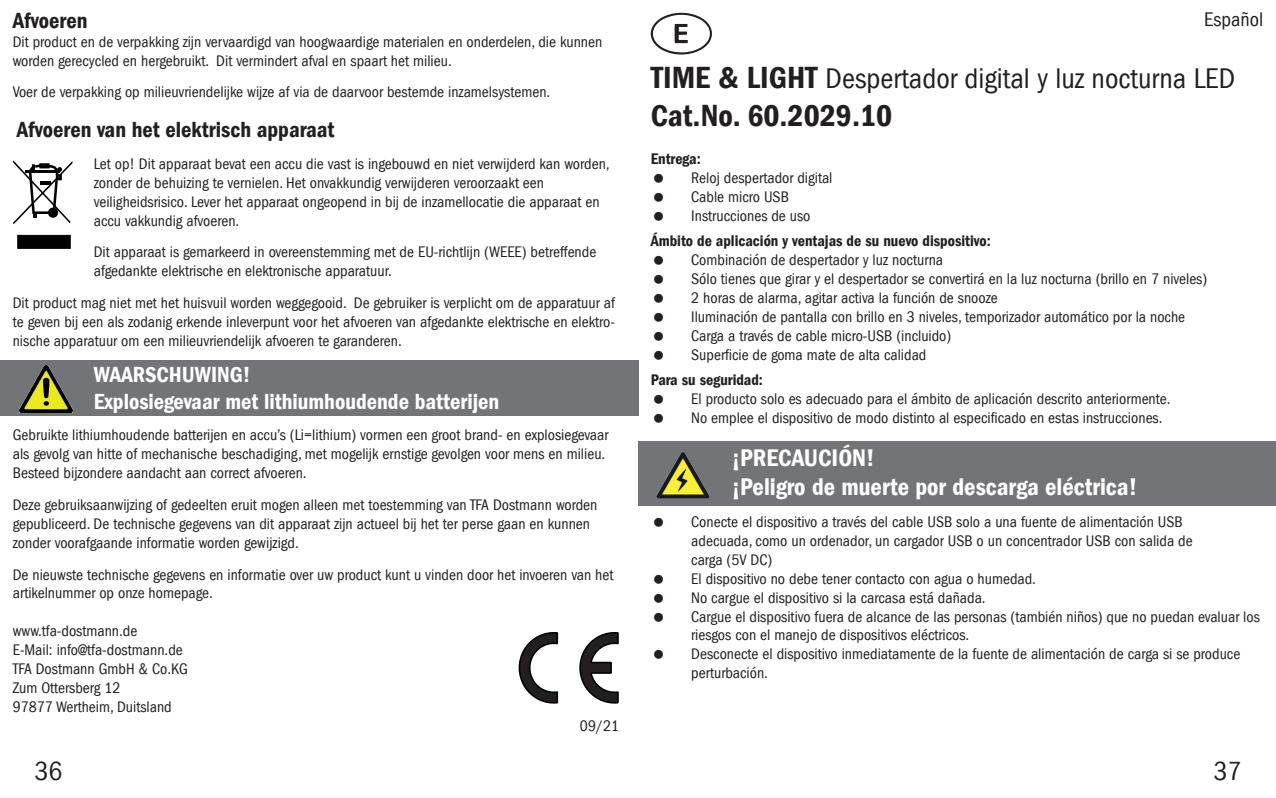
<style>
.page{position:relative;width:1276px;height:798px;background:#fff}
.page>*{position:absolute;margin:0;border:0;box-sizing:border-box;transform-origin:0 0}
.t1{font:600 condensed 31.5px "Franklin Gothic LT";color:#231f20}
.t2{font:condensed 29.25px "Franklin Gothic LT";color:#231f20}
.t3{font:condensed 27px "Franklin Gothic LT";color:#231f20}
.t4{font:600 condensed 24.75px/29.7px "Franklin Gothic LT";color:#fff}
.t5{font:600 condensed 22.5px/27px "Franklin Gothic LT";color:#fff}
.t6{font:600 condensed 22.5px "Franklin Gothic LT";color:#231f20}
.t7{font:condensed 20.25px "Franklin Gothic LT";color:#231f20}
.t8{font:condensed 15.75px/18.9px "Franklin Gothic LT";color:#231f20}
.t9{font:600 condensed 15.75px "Franklin Gothic LT";color:#231f20}
.s1{font-weight:600;font-size:31.5px}
</style>
<div class="page">
<div style="left:0;top:360px;width:638px;height:55px;background:#727477"></div>
<div style="left:18px;top:235px;width:52px;height:13px;background:#000001"></div>
<svg style="left:13px;top:160px;width:59px;height:64px"></svg>
<img style="left:19px;top:365px;width:54px;height:47px">
<svg style="left:518px;top:632px;width:41px;height:72px"></svg>
<svg style="left:579px;top:632px;width:40px;height:72px"></svg>
<div style="left:638px;top:441px;width:638px;height:65px;background:#727477"></div>
<img style="left:656px;top:452px;width:53px;height:47px">
<svg style="left:650px;top:12px;width:62px;height:42px"></svg>
<h3 class="t6" style="left:13px;top:7px;width:76px">Afvoeren</h3>
<p class="t8" style="left:13px;top:32px;width:591px">Dit product en de verpakking zijn vervaardigd van hoogwaardige materialen en onderdelen, die kunnen worden gerecycled en hergebruikt. Dit vermindert afval en spaart het milieu.</p>
<p class="t8" style="left:13px;top:83px;width:539px">Voer de verpakking op milieuvriendelijke wijze af via de daarvoor bestemde inzamelsystemen.</p>
<h3 class="t6" style="left:17px;top:117px;width:319px">Afvoeren van het elektrisch apparaat</h3>
<p class="t8" style="left:94px;top:154px;width:517px">Let op! Dit apparaat bevat een accu die vast is ingebouwd en niet verwijderd kan worden, zonder de behuizing te vernielen. Het onvakkundig verwijderen veroorzaakt een veiligheidsrisico. Lever het apparaat ongeopend in bij de inzamellocatie die apparaat en accu vakkundig afvoeren.</p>
<p class="t8" style="left:94px;top:242px;width:504px">Dit apparaat is gemarkeerd in overeenstemming met de EU-richtlijn (WEEE) betreffende afgedankte elektrische en elektronische apparatuur.</p>
<p class="t8" style="left:13px;top:293px;width:604px;text-align:justify">Dit product mag niet met het huisvuil worden weggegooid. De gebruiker is verplicht om de apparatuur af te geven bij een als zodanig erkende inleverpunt voor het afvoeren van afgedankte elektrische en elektro&shy;nische apparatuur om een milieuvriendelijk afvoeren te garanderen.</p>
<h3 class="t5" style="left:94px;top:361px;width:407px">WAARSCHUWING!<br>Explosiegevaar met lithiumhoudende batterijen</h3>
<p class="t8" style="left:13px;top:426px;width:597px">Gebruikte lithiumhoudende batterijen en accu’s (Li=lithium) vormen een groot brand- en explosiegevaar als gevolg van hitte of mechanische beschadiging, met mogelijk ernstige gevolgen voor mens en milieu.<br>Besteed bijzondere aandacht aan correct afvoeren.</p>
<p class="t8" style="left:13px;top:495px;width:586px">Deze gebruiksaanwijzing of gedeelten eruit mogen alleen met toestemming van TFA Dostmann worden gepubliceerd. De technische gegevens van dit apparaat zijn actueel bij het ter perse gaan en kunnen zonder voorafgaande informatie worden gewijzigd.</p>
<p class="t8" style="left:13px;top:564px;width:602px">De nieuwste technische gegevens en informatie over uw product kunt u vinden door het invoeren van het artikelnummer op onze homepage.</p>
<p class="t8" style="left:13px;top:621px;width:177px">www.tfa-dostmann.de<br>E-Mail: info@tfa-dostmann.de<br>TFA Dostmann GmbH &amp; Co.KG<br>Zum Ottersberg 12<br>97877 Wertheim, Duitsland</p>
<p class="t8" style="left:580px;top:716px;width:41px">09/21</p>
<h3 class="t3" style="left:35px;top:755px;width:29px">36</h3>
<p class="t7" style="left:1204px;top:8px;width:60px">Español</p>
<h2 class="t2" style="left:651px;top:62px;width:586px"><span class="s1">TIME &amp; LIGHT</span> Despertador digital y luz nocturna LED</h2>
<h1 class="t1" style="left:651px;top:98px;width:243px">Cat.No. 60.2029.10</h1>
<p class="t9" style="left:651px;top:150px;width:52px">Entrega:</p>
<p class="t8" style="left:691px;top:169px;width:143px">Reloj despertador digital<br>Cable micro USB<br>Instrucciones de uso</p>
<p class="t9" style="left:651px;top:232px;width:341px">Ámbito de aplicación y ventajas de su nuevo dispositivo:</p>
<p class="t8" style="left:691px;top:251px;width:517px">Combinación de despertador y luz nocturna<br>Sólo tienes que girar y el despertador se convertirá en la luz nocturna (brillo en 7 niveles)<br>2 horas de alarma, agitar activa la función de snooze<br>Iluminación de pantalla con brillo en 3 niveles, temporizador automático por la noche Carga a través de cable micro-USB (incluido)<br>Superficie de goma mate de alta calidad</p>
<p class="t9" style="left:651px;top:371px;width:114px">Para su seguridad:</p>
<p class="t8" style="left:691px;top:389px;width:481px">El producto solo es adecuado para el ámbito de aplicación descrito anteriormente.<br>No emplee el dispositivo de modo distinto al especificado en estas instrucciones.</p>
<h3 class="t4" style="left:732px;top:442px;width:407px">¡PRECAUCIÓN!<br>¡Peligro de muerte por descarga eléctrica!</h3>
<p class="t8" style="left:691px;top:512px;width:570px">Conecte el dispositivo a través del cable USB solo a una fuente de alimentación USB<br>adecuada, como un ordenador, un cargador USB o un concentrador USB con salida de<br>carga (5V DC)<br>El dispositivo no debe tener contacto con agua o humedad.<br>No cargue el dispositivo si la carcasa está dañada.<br>Cargue el dispositivo fuera de alcance de las personas (también niños) que no puedan evaluar los riesgos con el manejo de dispositivos eléctricos.<br>Desconecte el dispositivo inmediatamente de la fuente de alimentación de carga si se produce perturbación.</p>
<h3 class="t3" style="left:1213px;top:755px;width:29px">37</h3>
</div>
